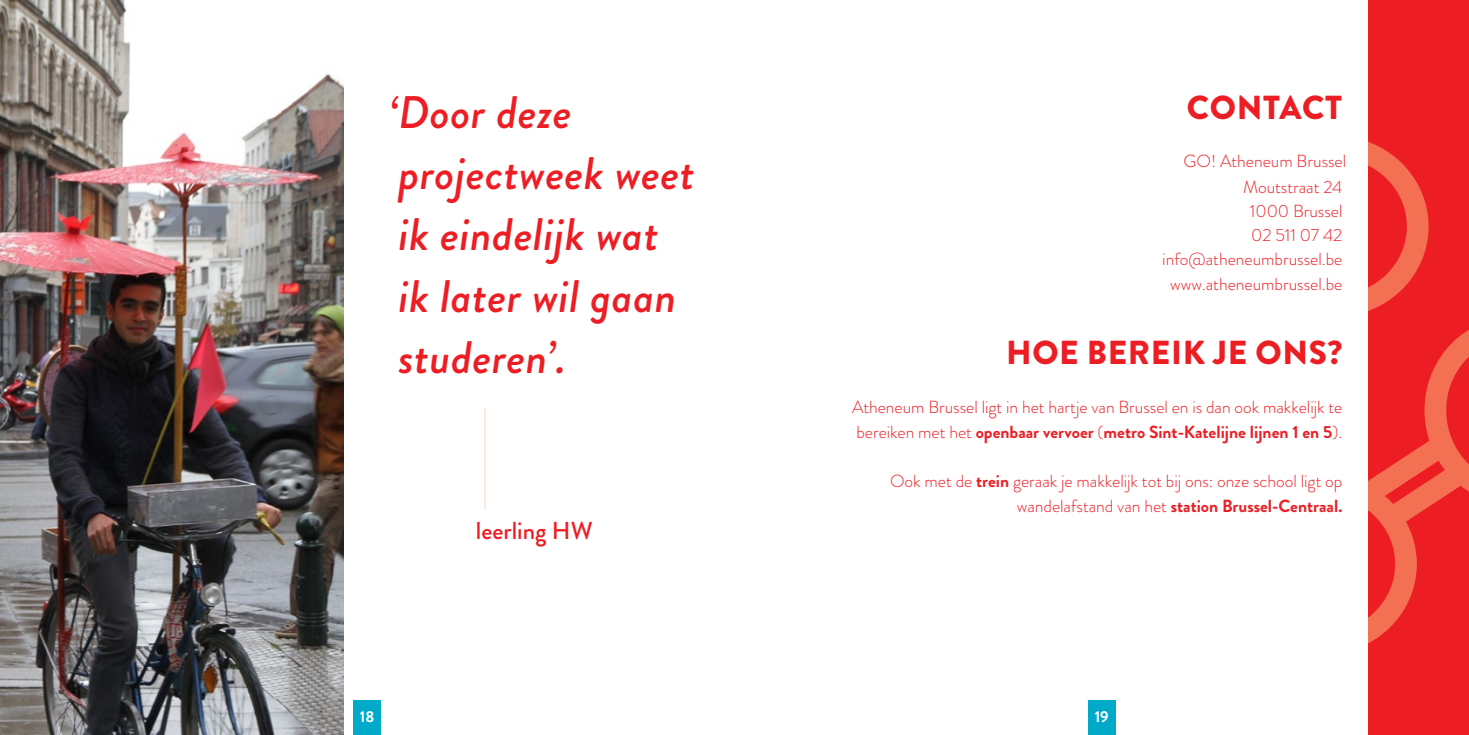
<style>
.page{position:relative;width:1469px;height:735px;background:#fff}
.page>*{position:absolute;margin:0;border:0;box-sizing:border-box;transform-origin:0 0}
.t1{font:italic 500 45.5px/61.2px "Brandon Grotesque";letter-spacing:.01em;color:#ed1d24}
.t2{font:900 33.25px "Brandon Grotesque";letter-spacing:.02em;color:#ed1d24}
.t3{font:500 24.5px "Brandon Grotesque";color:#ed1d24}
.t4{font:300 17.5px/24.3px "Brandon Grotesque";color:#ed1d24;text-align:right}
.t5{font:700 15.75px "Brandon Grotesque";color:#fff}
.s1{font-weight:700}
</style>
<div class="page">
<img style="left:0;top:0;width:343px;height:734px">
<div style="left:1368px;top:0;width:100px;height:734px;background:#ed1d24"></div>
<svg style="left:1368px;top:142px;width:100px;height:501px"></svg>
<div style="left:353px;top:700px;width:28px;height:34px;background:#00aac8"></div>
<div style="left:1087px;top:700px;width:28px;height:34px;background:#00aac8"></div>
<hr style="left:484px;top:407px;width:2px;height:102px;background:#fee7dc">
<h1 class="t1" style="left:389px;top:82px;width:307px">‘Door deze projectweek weet ik eindelijk wat<br>ik later wil gaan studeren’.</h1>
<h3 class="t3" style="left:476px;top:513px;width:118px">leerling HW</h3>
<h2 class="t2" style="left:1186px;top:84px;width:157px">CONTACT</h2>
<p class="t4" style="left:1162px;top:149px;width:185px">GO! Atheneum Brussel<br>Moutstraat 24<br>1000 Brussel<br>02 511 07 42 info@atheneumbrussel.be</p>
<p class="t4" style="left:1170px;top:272px;width:174px">www.atheneumbrussel.be</p>
<h2 class="t2" style="left:1006px;top:329px;width:338px">HOE BEREIK JE ONS?</h2>
<p class="t4" style="left:852px;top:395px;width:492px;text-align:left">Atheneum Brussel ligt in het hartje van Brussel en is dan ook makkelijk te bereiken met het <span class="s1">openbaar vervoer</span> (<span class="s1">metro Sint-Katelijne lijnen 1 en 5</span>).</p>
<p class="t4" style="left:890px;top:468px;width:454px">Ook met de <span class="s1">trein</span> geraak je makkelijk tot bij ons: onze school ligt op wandelafstand van het <span class="s1">station Brussel-Centraal.</span></p>
<p class="t5" style="left:360px;top:704px;width:16px">18</p>
<p class="t5" style="left:1094px;top:704px;width:16px">19</p>
</div>
